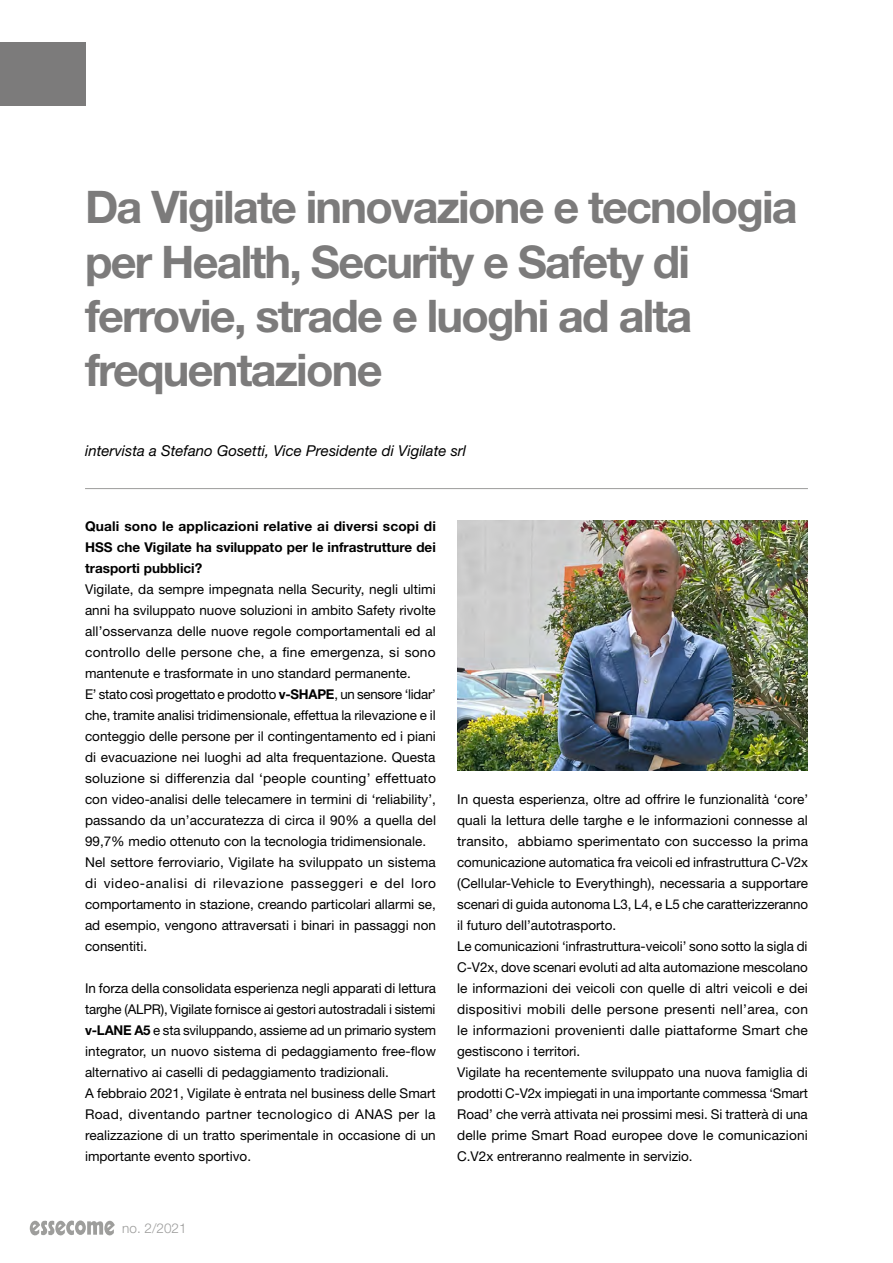
<style>
.page{position:relative;width:893px;height:1263px;background:#fff}
.page>*{position:absolute;margin:0;border:0;box-sizing:border-box;transform-origin:0 0}
.t1{font:700 45px/54px "Helvetica Neue LT Std";letter-spacing:-.04em;color:#7c7b7b}
.t2{font:italic 15px "Helvetica Neue LT Std";color:#000}
.t3{font:13.5px/21px "Helvetica Neue LT Std";color:#000}
.t4{font:700 13.5px/21px "Helvetica Neue LT Std";color:#000;text-align:justify}
.t5{font:300 13.5px "Helvetica Neue LT Std";color:#9d9d9c}
.s1{font-weight:700}
</style>
<div class="page">
<div style="left:0;top:43px;width:85px;height:63px;background:#7c7b7b"></div>
<hr style="left:85px;top:488px;width:723px;height:1px;background:#9d9d9c">
<img style="left:457px;top:521px;width:351px;height:249px">
<svg style="left:30px;top:1220px;width:85px;height:16px"></svg>
<h1 class="t1" style="left:85px;top:179px;width:714px">Da Vigilate innovazione e tecnologia per Health, Security e Safety di ferrovie, strade e luoghi ad alta frequentazione</h1>
<p class="t2" style="left:85px;top:442px;width:383px">intervista a Stefano Gosetti, Vice Presidente di Vigilate srl</p>
<p class="t4" style="left:85px;top:515px;width:352px">Quali sono le applicazioni relative ai diversi scopi di HSS che Vigilate ha sviluppato per le infrastrutture dei trasporti pubblici?</p>
<p class="t3" style="left:85px;top:578px;width:352px">Vigilate, da sempre impegnata nella Security, negli ultimi anni ha sviluppato nuove soluzioni in ambito Safety rivolte all’osservanza delle nuove regole comportamentali ed al controllo delle persone che, a fine emergenza, si sono mantenute e trasformate in uno standard permanente.<br>E’ stato così progettato e prodotto <span class="s1">v-SHAPE</span>, un sensore ‘lidar’ che, tramite analisi tridimensionale, effettua la rilevazione e il conteggio delle persone per il contingentamento ed i piani di evacuazione nei luoghi ad alta frequentazione. Questa soluzione si differenzia dal ‘people counting’ effettuato con video-analisi delle telecamere in termini di ‘reliability’, passando da un’accuratezza di circa il 90% a quella del 99,7% medio ottenuto con la tecnologia tridimensionale.<br>Nel settore ferroviario, Vigilate ha sviluppato un sistema di video-analisi di rilevazione passeggeri e del loro comportamento in stazione, creando particolari allarmi se, ad esempio, vengono attraversati i binari in passaggi non consentiti.</p>
<p class="t3" style="left:85px;top:977px;width:352px">In forza della consolidata esperienza negli apparati di lettura targhe (ALPR), Vigilate fornisce ai gestori autostradali i sistemi <span class="s1">v-LANE A5</span> e sta sviluppando, assieme ad un primario system integrator, un nuovo sistema di pedaggiamento free-flow alternativo ai caselli di pedaggiamento tradizionali.<br>A febbraio 2021, Vigilate è entrata nel business delle Smart Road, diventando partner tecnologico di ANAS per la realizzazione di un tratto sperimentale in occasione di un importante evento sportivo.</p>
<p class="t3" style="left:457px;top:788px;width:353px">In questa esperienza, oltre ad offrire le funzionalità ‘core’ quali la lettura delle targhe e le informazioni connesse al transito, abbiamo sperimentato con successo la prima comunicazione automatica fra veicoli ed infrastruttura C-V2x (Cellular-Vehicle to Everythingh), necessaria a supportare scenari di guida autonoma L3, L4, e L5 che caratterizzeranno il futuro dell’autotrasporto.<br>Le comunicazioni ‘infrastruttura-veicoli’ sono sotto la sigla di C-V2x, dove scenari evoluti ad alta automazione mescolano le informazioni dei veicoli con quelle di altri veicoli e dei dispositivi mobili delle persone presenti nell’area, con le informazioni provenienti dalle piattaforme Smart che gestiscono i territori.<br>Vigilate ha recentemente sviluppato una nuova famiglia di prodotti C-V2x impiegati in una importante commessa ‘Smart Road’ che verrà attivata nei prossimi mesi. Si tratterà di una delle prime Smart Road europee dove le comunicazioni C.V2x entreranno realmente in servizio.</p>
<p class="t5" style="left:122px;top:1220px;width:66px">no. 2/2021</p>
</div>
